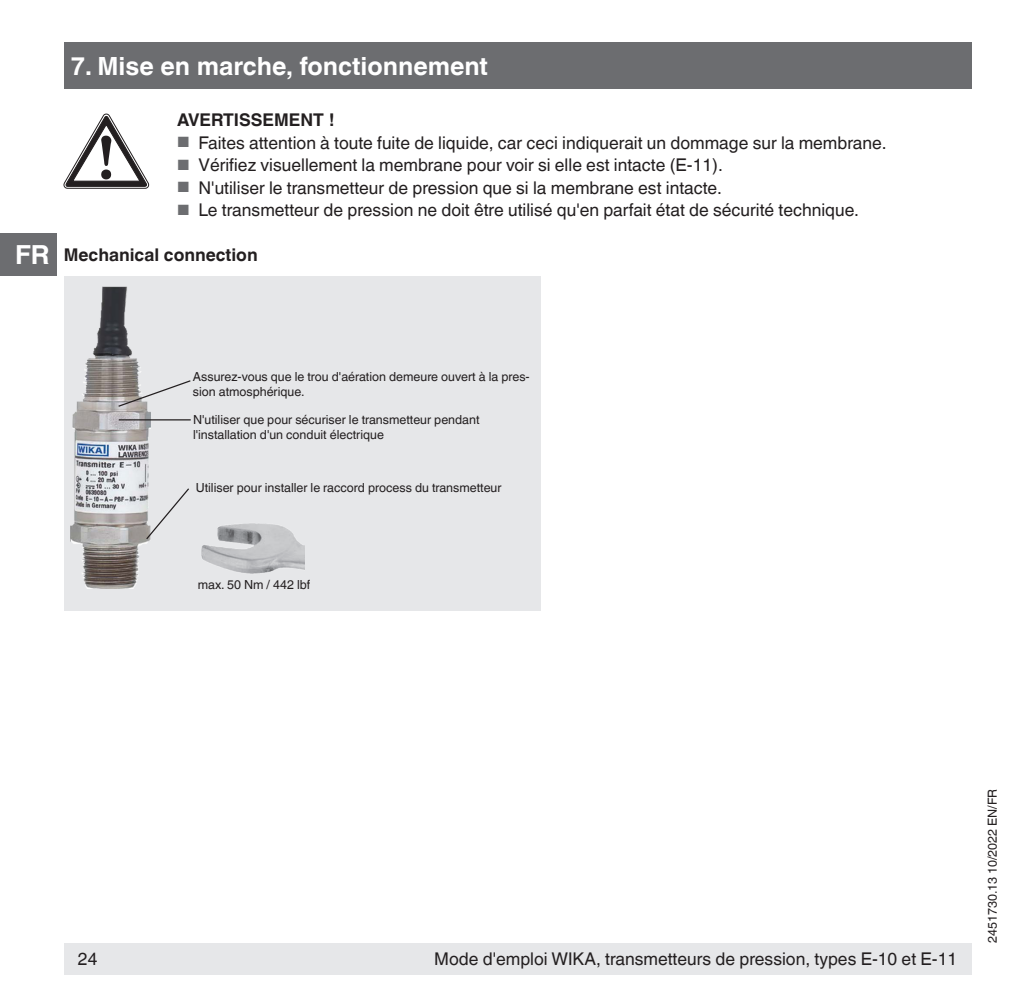
<style>
.page{position:relative;width:1021px;height:1007px;background:#fff}
.page>*{position:absolute;margin:0;border:0;box-sizing:border-box;transform-origin:0 0}
.t1{font:700 26.25px "Helvetica World";color:#fff}
.t2{font:700 25px "Helvetica World";color:#fff}
.t3{font:17.5px "Helvetica World";color:#231f20}
.t4{font:700 17.5px "Helvetica World";color:#231f20}
.t5{font:12.5px/15px "Helvetica World";color:#231f20}
.s1{font-size:14.75px;color:#6c6d70}
</style>
<div class="page">
<div style="left:64px;top:943px;width:907px;height:31px;background:#e6e7e9"></div>
<div style="left:64px;top:43px;width:907px;height:46px;background:#6c6d70"></div>
<div style="left:0;top:233px;width:57px;height:42px;background:#6c6d70"></div>
<div style="left:64px;top:277px;width:476px;height:333px;background:#e6e7e9"></div>
<img style="left:201px;top:523px;width:103px;height:51px">
<img style="left:71px;top:287px;width:79px;height:301px">
<svg style="left:117px;top:379px;width:74px;height:29px"></svg>
<svg style="left:145px;top:487px;width:44px;height:53px"></svg>
<hr style="left:119px;top:419px;width:72px;height:1px;background:#231f20">
<svg style="left:64px;top:114px;width:85px;height:74px"></svg>
<h1 class="t1" style="left:15px;top:239px;width:36px">FR</h1>
<h2 class="t2" style="left:71px;top:51px;width:418px">7. Mise en marche, fonctionnement</h2>
<p class="t4" style="left:177px;top:110px;width:159px">AVERTISSEMENT !</p>
<p class="t3" style="left:177px;top:132px;width:710px"><span class="s1">■</span> Faites attention à toute fuite de liquide, car ceci indiquerait un dommage sur la membrane.</p>
<p class="t3" style="left:177px;top:155px;width:547px"><span class="s1">■</span> Vérifiez visuellement la membrane pour voir si elle est intacte (E-11).</p>
<p class="t3" style="left:177px;top:177px;width:546px"><span class="s1">■</span> N'utiliser le transmetteur de pression que si la membrane est intacte.</p>
<p class="t3" style="left:177px;top:200px;width:683px"><span class="s1">■</span> Le transmetteur de pression ne doit être utilisé qu'en parfait état de sécurité technique.</p>
<p class="t4" style="left:64px;top:245px;width:195px">Mechanical connection</p>
<p class="t5" style="left:193px;top:369px;width:338px">Assurez-vous que le trou d'aération demeure ouvert à la pres&shy;sion atmosphérique.</p>
<p class="t5" style="left:193px;top:412px;width:288px">N'utiliser que pour sécuriser le transmetteur pendant l'installation d'un conduit électrique</p>
<p class="t5" style="left:196px;top:480px;width:307px">Utiliser pour installer le raccord process du transmetteur</p>
<p class="t5" style="left:198px;top:577px;width:114px">max. 50 Nm / 442 lbf</p>
<p class="t3" style="left:78px;top:948px;width:21px">24</p>
<p class="t3" style="left:434px;top:948px;width:524px">Mode d'emploi WIKA, transmetteurs de pression, types E-10 et E-11</p>
<p class="t5" style="left:984px;top:943px;width:156px;rotate:-90deg">2451730.13 10/2022 EN/FR</p>
</div>
